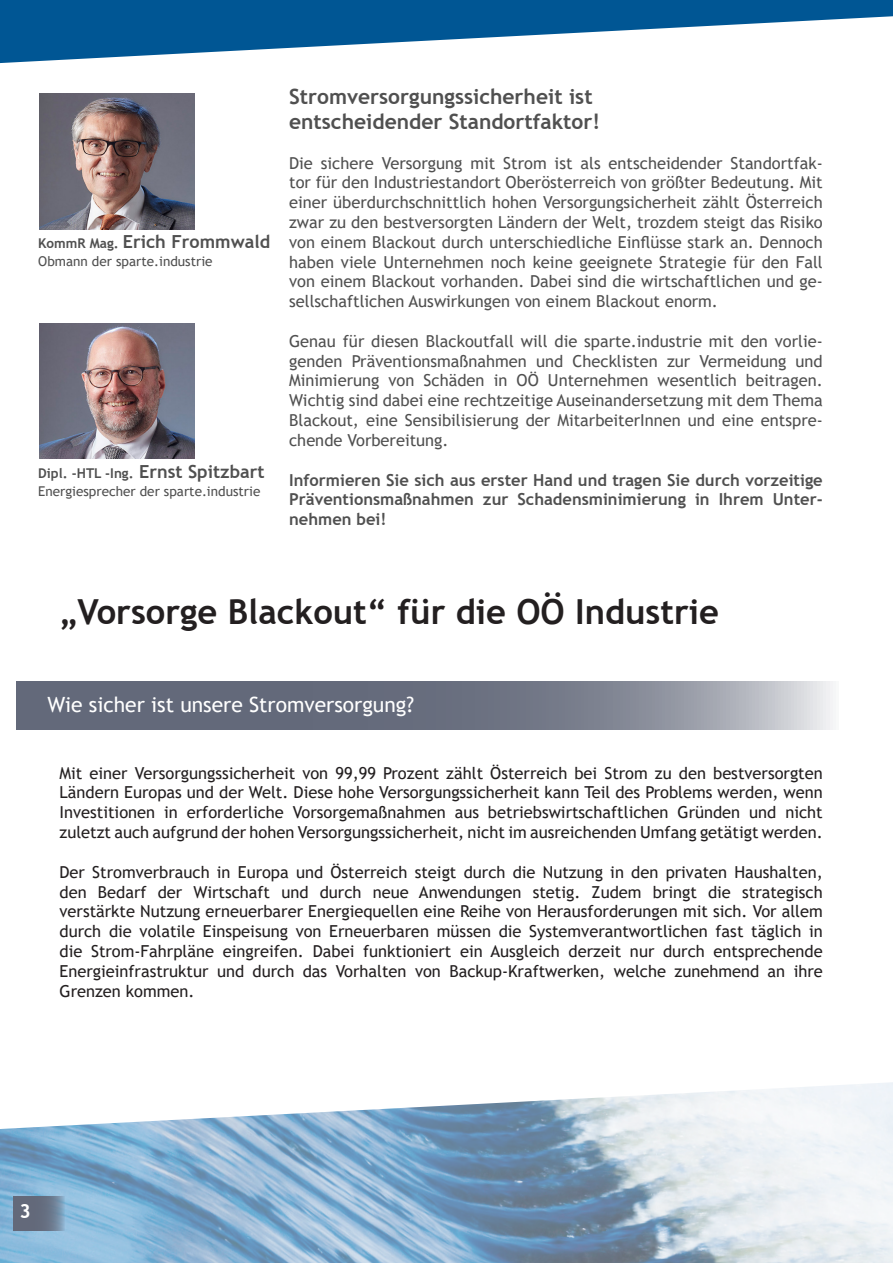
<style>
.page{position:relative;width:893px;height:1263px;background:#fff}
.page>*{position:absolute;margin:0;border:0;box-sizing:border-box;transform-origin:0 0}
.t1{font:700 34.5px "Trebuchet MS";color:#231f20}
.t2{font:700 21px "Trebuchet MS";color:#505050}
.t3{font:21px "Trebuchet MS";color:#fff}
.t4{font:700 19.5px "Trebuchet MS";color:#fff}
.t5{font:700 18px "Trebuchet MS";color:#505050}
.t6{font:16.5px/19.8px "Trebuchet MS";color:#231f20;text-align:justify}
.t7{font:16.5px/19.8px "Trebuchet MS";color:#505050;text-align:justify}
.t8{font:700 16.5px/19.8px "Trebuchet MS";color:#505050;text-align:justify}
.t9{font:13.5px "Trebuchet MS";color:#505050}
.t10{font:700 13.5px "Trebuchet MS";color:#505050}
.s1{font-size:13.5px}
.s2{font-size:18px}
</style>
<div class="page">
<svg style="left:0;top:0;width:893px;height:94px"></svg>
<img style="left:0;top:1082px;width:893px;height:181px">
<svg style="left:14px;top:1197px;width:51px;height:34px;fill:#646b7c"></svg>
<svg style="left:16px;top:681px;width:817px;height:49px;fill:#676d7d"></svg>
<img style="left:39px;top:323px;width:156px;height:135px">
<img style="left:39px;top:94px;width:156px;height:135px">
<p class="t5" style="left:38px;top:231px;width:233px"><span class="s1">KommR Mag.</span> Erich Frommwald</p>
<p class="t9" style="left:38px;top:253px;width:176px">Obmann der sparte.industrie</p>
<p class="t10" style="left:38px;top:465px;width:228px">Dipl. -HTL -Ing. <span class="s2">Ernst Spitzbart</span></p>
<p class="t9" style="left:38px;top:483px;width:224px">Energiesprecher der sparte.industrie</p>
<p class="t2" style="left:289px;top:83px;width:305px">Stromversorgungssicherheit ist</p>
<p class="t2" style="left:289px;top:108px;width:312px">entscheidender Standortfaktor!</p>
<p class="t7" style="left:289px;top:153px;width:535px">Die sichere Versorgung mit Strom ist als entscheidender Standortfak&shy;tor für den Industriestandort Oberösterreich von größter Bedeutung. Mit einer überdurchschnittlich hohen Versorgungsicherheit zählt Österreich zwar zu den bestversorgten Ländern der Welt, trozdem steigt das Risiko von einem Blackout durch unterschiedliche Einflüsse stark an. Dennoch haben viele Unternehmen noch keine geeignete Strategie für den Fall von einem Blackout vorhanden. Dabei sind die wirtschaftlichen und ge&shy;sellschaftlichen Auswirkungen von einem Blackout enorm.</p>
<p class="t7" style="left:289px;top:331px;width:535px">Genau für diesen Blackoutfall will die sparte.industrie mit den vorlie&shy;genden Präventionsmaßnahmen und Checklisten zur Vermeidung und Minimierung von Schäden in OÖ Unternehmen wesentlich beitragen.<br>Wichtig sind dabei eine rechtzeitige Auseinandersetzung mit dem Thema Blackout, eine Sensibilisierung der MitarbeiterInnen und eine entspre&shy;chende Vorbereitung.</p>
<p class="t8" style="left:289px;top:470px;width:535px">Informieren Sie sich aus erster Hand und tragen Sie durch vorzeitige Präventionsmaßnahmen zur Schadensminimierung in Ihrem Unter&shy;nehmen bei!</p>
<p class="t1" style="left:60px;top:590px;width:661px">„Vorsorge Blackout“ für die OÖ Industrie</p>
<p class="t3" style="left:48px;top:691px;width:368px">Wie sicher ist unsere Stromversorgung?</p>
<p class="t6" style="left:60px;top:763px;width:765px">Mit einer Versorgungssicherheit von 99,99 Prozent zählt Österreich bei Strom zu den bestversorgten Ländern Europas und der Welt. Diese hohe Versorgungssicherheit kann Teil des Problems werden, wenn Investitionen in erforderliche Vorsorgemaßnahmen aus betriebswirtschaftlichen Gründen und nicht zuletzt auch aufgrund der hohen Versorgungssicherheit, nicht im ausreichenden Umfang getätigt werden.</p>
<p class="t6" style="left:60px;top:862px;width:765px">Der Stromverbrauch in Europa und Österreich steigt durch die Nutzung in den privaten Haushalten, den Bedarf der Wirtschaft und durch neue Anwendungen stetig. Zudem bringt die strategisch verstärkte Nutzung erneuerbarer Energiequellen eine Reihe von Herausforderungen mit sich. Vor allem durch die volatile Einspeisung von Erneuerbaren müssen die Systemverantwortlichen fast täglich in die Strom-Fahrpläne eingreifen. Dabei funktioniert ein Ausgleich derzeit nur durch entsprechende Energieinfrastruktur und durch das Vorhalten von Backup-Kraftwerken, welche zunehmend an ihre Grenzen kommen.</p>
<p class="t4" style="left:20px;top:1199px;width:13px">3</p>
</div>
